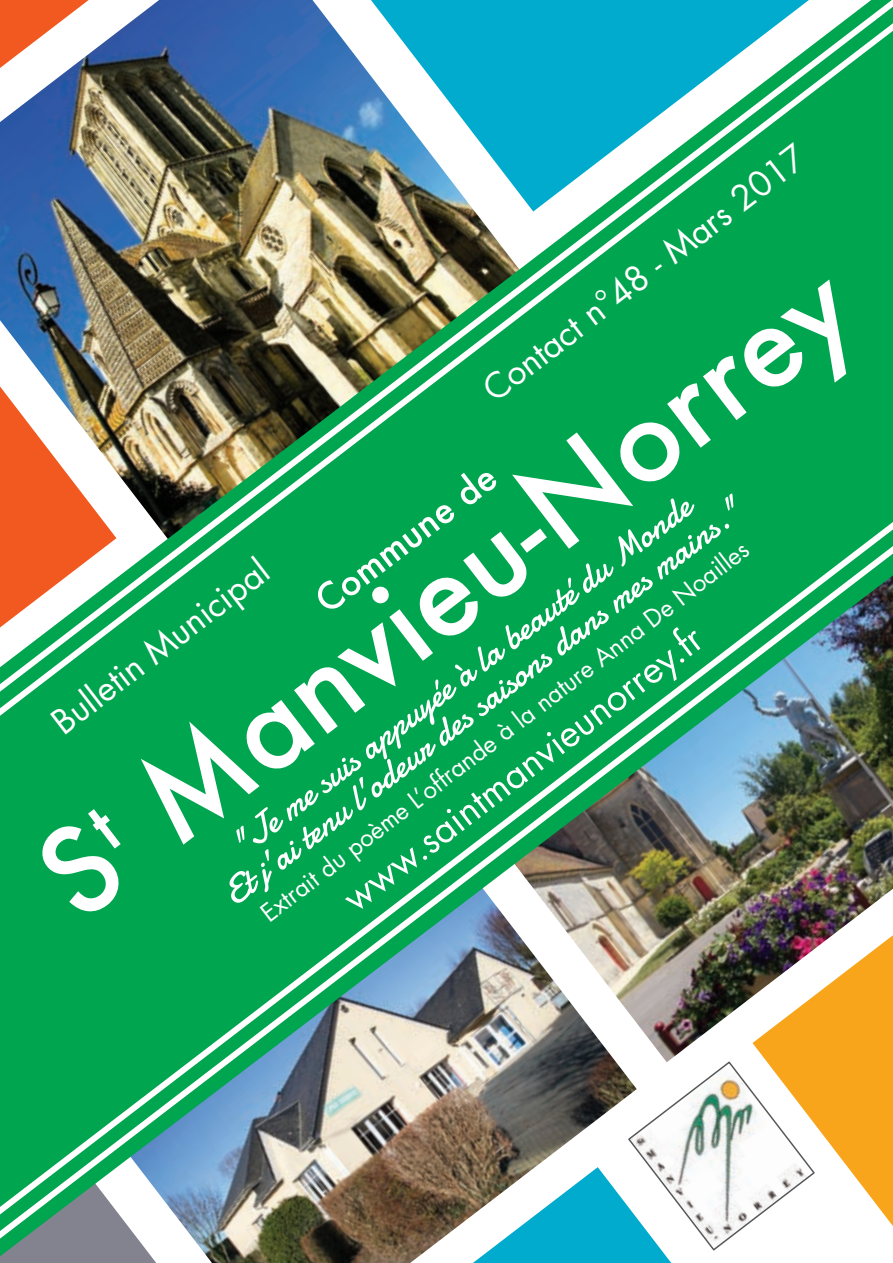
<style>
.page{position:relative;width:893px;height:1263px;background:#fff}
.page>*{position:absolute;margin:0;border:0;box-sizing:border-box;transform-origin:0 0}
.t1{font:500 116.1px "Futura";color:#fff}
.t2{font:37.5px "Futura Std";color:#fff}
.t3{font:36.45px/34px "Damion";color:#fff;text-align:center}
.t4{font:500 36.3px "Futura";color:#fff}
.t5{font:34.05px "Futura Std";color:#fff}
.t6{font:24.3px "Futura Std";color:#fff}
</style>
<div class="page">
<img style="left:0;top:0;width:893px;height:478px">
<svg style="left:0;top:478px;width:893px;height:24px;background:#319954"></svg>
<img style="left:0;top:502px;width:893px;height:761px">
<svg style="left:0;top:0;width:89px;height:68px"></svg>
<img style="left:473px;top:935px;width:420px;height:328px">
<p class="t5" style="left:474px;top:375px;width:398px;rotate:-37deg">Contact n°48 - Mars 2017</p>
<h1 class="t1" style="left:6px;top:831px;width:990px;rotate:-38deg">S<sup>t</sup> Manvieu-Norrey</h1>
<p class="t4" style="left:305px;top:585px;width:219px;rotate:-38deg">Commune de</p>
<p class="t3" style="left:195px;top:854px;width:644px;rotate:-37deg">"Je me suis appuyée à la beauté du Monde<br>Et j’ai tenu l’odeur des saisons dans mes mains."</p>
<p class="t6" style="left:256px;top:906px;width:609px;rotate:-38deg">Extrait du poème L’offrande à la nature Anna De Noailles</p>
<p class="t5" style="left:43px;top:708px;width:265px;rotate:-37deg">Bulletin Municipal</p>
<p class="t2" style="left:331px;top:881px;width:443px;rotate:-37deg">www.saintmanvieunorrey.fr</p>
</div>
